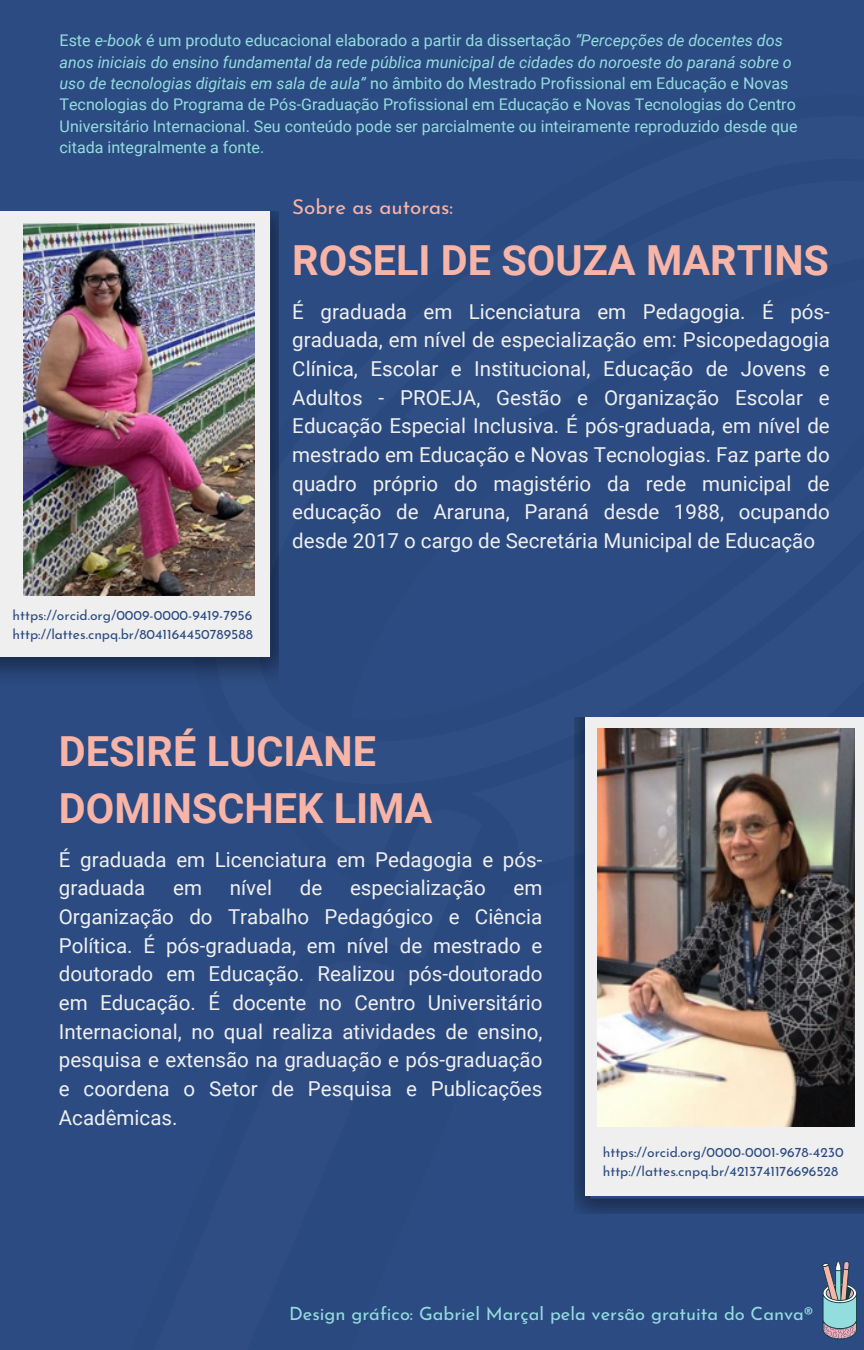
<style>
.page{position:relative;width:864px;height:1350px;background:#2b4b82}
.page>*{position:absolute;margin:0;border:0;box-sizing:border-box;transform-origin:0 0}
.t1{font:700 41.4px/57.4px "Roboto";color:#f7b4a7}
.t2{font:20.47px/28.8px "Roboto";color:#efefef;text-align:justify}
.t3{font:20.47px "Josefin Sans";color:#f7b4a7}
.t4{font:18.22px "Josefin Sans";color:#94ddde}
.t5{font:15.97px/21.4px "Roboto";color:#94ddde}
.t6{font:13.72px/18.4px "Josefin Sans";color:#2b4b82}
.s1{font-style:italic}
</style>
<div class="page">
<img style="left:0;top:212px;width:278px;height:474px">
<div style="left:0;top:212px;width:269px;height:444px;background:#efefef"></div>
<img style="left:24px;top:224px;width:231px;height:371px">
<img style="left:575px;top:717px;width:289px;height:496px">
<div style="left:585px;top:717px;width:279px;height:479px;background:#efefef"></div>
<img style="left:598px;top:728px;width:256px;height:399px">
<svg style="left:821px;top:1260px;width:37px;height:79px;background:#7a92a2"></svg>
<h2 class="t5" style="left:60px;top:30px;width:739px">Este <span class="s1">e-book</span> é um produto educacional elaborado a partir da dissertação <span class="s1">“Percepções de docentes dos anos iniciais do ensino fundamental da rede pública municipal de cidades do noroeste do paraná sobre o uso de tecnologias digitais em sala de aula”</span> no âmbito do Mestrado Profissional em Educação e Novas Tecnologias do Programa de Pós-Graduação Profissional em Educação e Novas Tecnologias do Centro Universitário Internacional. Seu conteúdo pode ser parcialmente ou inteiramente reproduzido desde que citada integralmente a fonte.</h2>
<p class="t3" style="left:292px;top:199px;width:162px">Sobre as autoras:</p>
<p class="t1" style="left:292px;top:232px;width:538px">ROSELI DE SOUZA MARTINS</p>
<h1 class="t6" style="left:13px;top:608px;width:242px">https://orcid.org/0009-0000-9419-7956 http://lattes.cnpq.br/8041164450789588</h1>
<p class="t2" style="left:292px;top:297px;width:539px">É graduada em Licenciatura em Pedagogia. É pós&shy;graduada, em nível de especialização em: Psicopedagogia Clínica, Escolar e Institucional, Educação de Jovens e Adultos - PROEJA, Gestão e Organização Escolar e Educação Especial Inclusiva. É pós-graduada, em nível de mestrado em Educação e Novas Tecnologias. Faz parte do quadro próprio do magistério da rede municipal de educação de Araruna, Paraná desde 1988, ocupando desde 2017 o cargo de Secretária Municipal de Educação</p>
<h4 class="t1" style="left:59px;top:723px;width:375px">DESIRÉ LUCIANE<br>DOMINSCHEK LIMA</h4>
<h2 class="t2" style="left:59px;top:845px;width:485px">É graduada em Licenciatura em Pedagogia e pós&shy;graduada</h2>
<h2 class="t2" style="left:173px;top:874px;width:30px">em</h2>
<h2 class="t2" style="left:230px;top:874px;width:44px">nível</h2>
<h2 class="t2" style="left:300px;top:874px;width:24px">de</h2>
<h2 class="t2" style="left:350px;top:874px;width:137px">especialização</h2>
<h2 class="t2" style="left:59px;top:874px;width:485px;text-indent:455px">em Organização do Trabalho Pedagógico e Ciência Política. É pós-graduada, em nível de mestrado e doutorado em Educação. Realizou pós-doutorado em Educação. É docente no Centro Universitário Internacional, no qual realiza atividades de ensino, pesquisa e extensão na graduação e pós-graduação e coordena o Setor de Pesquisa e Publicações Acadêmicas.</h2>
<h1 class="t6" style="left:603px;top:1144px;width:242px">https://orcid.org/0000-0001-9678-4230 http://lattes.cnpq.br/4213741176696528</h1>
<p class="t4" style="left:289px;top:1306px;width:525px">Design gráfico: Gabriel Marçal pela versão gratuita do Canva®</p>
</div>
